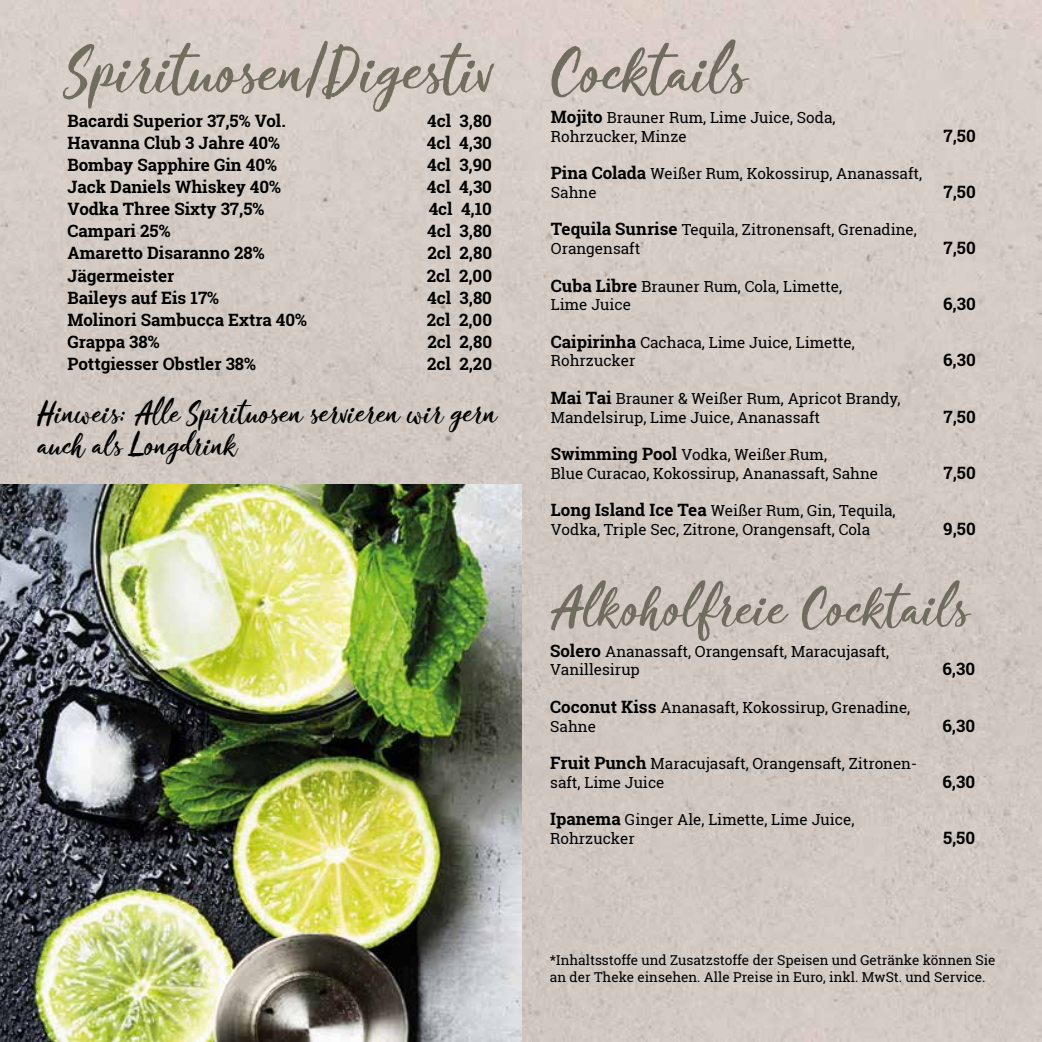
<style>
.page{position:relative;width:1042px;height:1042px;background:#fff}
.page>*{position:absolute;margin:0;border:0;box-sizing:border-box;transform-origin:0 0}
.t1{font:71.4px "Crushine Brush Script";color:#726e5f}
.t2{font:71.4px "Crushine Brush Script";color:#706d60}
.t3{font:61.25px "Crushine Brush Script";color:#706d60}
.t4{font:33.95px/32.4px "Crushine Brush Script";color:#000}
.t5{font:700 16.97px/22.1px "Roboto Slab";color:#000}
.t6{font:700 16.97px "Roboto Slab";color:#020203}
.t7{font:15.4px/18.7px "Roboto Slab";color:#020203}
.t8{font:13.65px/16.3px "Roboto Slab";color:#000}
.s1{font-weight:700;font-size:16.97px}
</style>
<div class="page">
<img style="left:0;top:0;width:1042px;height:1042px">
<img style="left:0;top:484px;width:522px;height:558px">
<h1 class="t1" style="left:68px;top:26px;width:428px">Spirituosen/Digestiv</h1>
<p class="t5" style="left:68px;top:109px;width:241px">Bacardi Superior 37,5% Vol.<br>Havanna Club 3 Jahre 40%<br>Bombay Sapphire Gin 40%<br>Jack Daniels Whiskey 40%<br>Vodka Three Sixty 37,5%<br>Campari 25%<br>Amaretto Disaranno 28%<br>Jägermeister<br>Baileys auf Eis 17%<br>Molinori Sambucca Extra 40%<br>Grappa 38%<br>Pottgiesser Obstler 38%</p>
<p class="t5" style="left:427px;top:109px;width:67px;text-align:justify">4cl 3,80<br>4cl 4,30<br>4cl 3,90<br>4cl 4,30<br>4cl 4,10<br>4cl 3,80<br>2cl 2,80<br>2cl 2,00<br>4cl 3,80<br>2cl 2,00<br>2cl 2,80<br>2cl 2,20</p>
<h3 class="t4" style="left:39px;top:396px;width:460px">Hinweis: Alle Spirituosen servieren wir gern auch als Longdrink</h3>
<h1 class="t2" style="left:550px;top:26px;width:201px">Cocktails</h1>
<p class="t7" style="left:551px;top:108px;width:286px"><span class="s1">Mojito</span> Brauner Rum, Lime Juice, Soda,<br>Rohrzucker, Minze</p>
<p class="t7" style="left:551px;top:164px;width:373px"><span class="s1">Pina Colada</span> Weißer Rum, Kokossirup, Ananassaft,<br>Sahne</p>
<p class="t7" style="left:551px;top:220px;width:367px"><span class="s1">Tequila Sunrise</span> Tequila, Zitronensaft, Grenadine,<br>Orangensaft</p>
<p class="t7" style="left:551px;top:276px;width:293px"><span class="s1">Cuba Libre</span> Brauner Rum, Cola, Limette,<br>Lime Juice</p>
<p class="t7" style="left:551px;top:333px;width:305px"><span class="s1">Caipirinha</span> Cachaca, Lime Juice, Limette,<br>Rohrzucker</p>
<p class="t7" style="left:551px;top:389px;width:351px"><span class="s1">Mai Tai</span> Brauner &amp; Weißer Rum, Apricot Brandy,<br>Mandelsirup, Lime Juice, Ananassaft</p>
<p class="t7" style="left:551px;top:445px;width:329px"><span class="s1">Swimming Pool</span> Vodka, Weißer Rum,<br>Blue Curacao, Kokossirup, Ananassaft, Sahne</p>
<p class="t7" style="left:551px;top:501px;width:346px"><span class="s1">Long Island Ice Tea</span> Weißer Rum, Gin, Tequila,<br>Vodka, Triple Sec, Zitrone, Orangensaft, Cola</p>
<p class="t6" style="left:943px;top:124px;width:34px">7,50</p>
<p class="t6" style="left:943px;top:180px;width:34px">7,50</p>
<p class="t6" style="left:943px;top:236px;width:34px">7,50</p>
<p class="t6" style="left:943px;top:292px;width:34px">6,30</p>
<p class="t6" style="left:943px;top:349px;width:34px">6,30</p>
<p class="t6" style="left:943px;top:405px;width:34px">7,50</p>
<p class="t6" style="left:943px;top:461px;width:34px">7,50</p>
<p class="t6" style="left:943px;top:517px;width:34px">9,50</p>
<h2 class="t3" style="left:550px;top:568px;width:424px">Alkoholfreie Cocktails</h2>
<p class="t7" style="left:550px;top:641px;width:340px"><span class="s1">Solero</span> Ananassaft, Orangensaft, Maracujasaft,<br>Vanillesirup</p>
<p class="t7" style="left:550px;top:698px;width:361px"><span class="s1">Coconut Kiss</span> Ananasaft, Kokossirup, Grenadine,<br>Sahne</p>
<p class="t7" style="left:550px;top:754px;width:368px"><span class="s1">Fruit Punch</span> Maracujasaft, Orangensaft, Zitronen&shy;saft, Lime Juice</p>
<p class="t7" style="left:550px;top:810px;width:306px"><span class="s1">Ipanema</span> Ginger Ale, Limette, Lime Juice,<br>Rohrzucker</p>
<p class="t6" style="left:942px;top:658px;width:34px">6,30</p>
<p class="t6" style="left:942px;top:714px;width:34px">6,30</p>
<p class="t6" style="left:942px;top:770px;width:34px">6,30</p>
<p class="t6" style="left:943px;top:826px;width:34px">5,50</p>
<p class="t8" style="left:550px;top:952px;width:447px">*Inhaltsstoffe und Zusatzstoffe der Speisen und Getränke können Sie an der Theke einsehen. Alle Preise in Euro, inkl. MwSt. und Service.</p>
</div>
